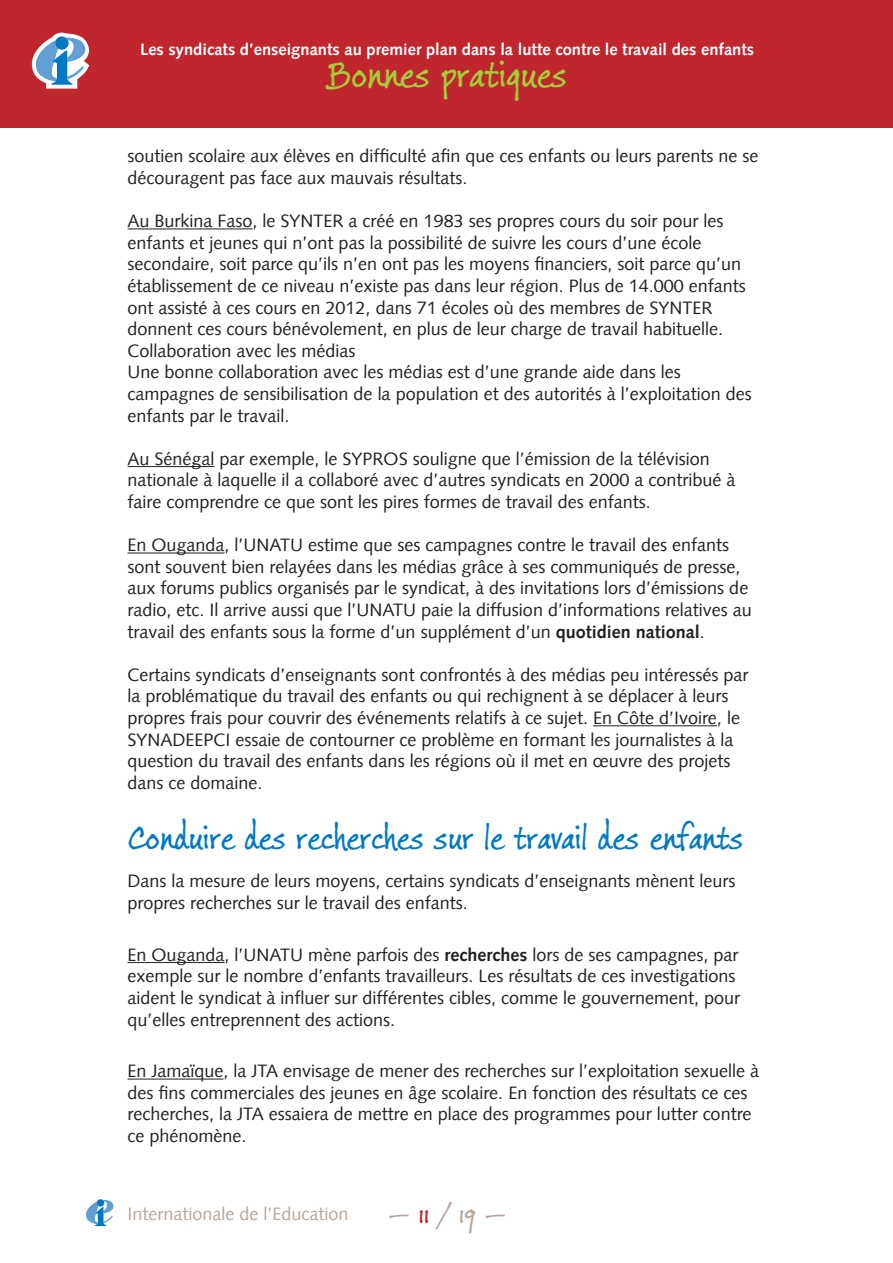
<style>
.page{position:relative;width:893px;height:1263px;background:#fff}
.page>*{position:absolute;margin:0;border:0;box-sizing:border-box;transform-origin:0 0}
.t1{font:40.5px "Jimmy Crack Corn Pro";color:#a3cd39}
.Header_2{font:36px "Jimmy Crack Corn Pro";color:#0079c2}
.t2{font:30px "Jimmy Crack Corn Pro";color:#b6a69c}
.Text{font:18px/21.6px "Syntax LT";color:#231f20}
.t3{font:18px "Syntax LT";color:#b6a69c}
.t4{font:700 16.5px "Syntax LT";color:#fff}
.s1{font-weight:700}
.s2{color:#c0262d}
</style>
<div class="page">
<div style="left:0;top:0;width:893px;height:128px;background:#c0262d"></div>
<svg style="left:31px;top:32px;width:59px;height:57px"></svg>
<svg style="left:86px;top:1199px;width:28px;height:27px"></svg>
<hr style="left:128px;top:228px;width:125px;height:1px;background:#231f20">
<hr style="left:128px;top:466px;width:87px;height:1px;background:#231f20">
<hr style="left:128px;top:552px;width:97px;height:1px;background:#231f20">
<hr style="left:593px;top:725px;width:124px;height:1px;background:#231f20">
<hr style="left:128px;top:962px;width:97px;height:1px;background:#231f20">
<hr style="left:128px;top:1078px;width:96px;height:1px;background:#231f20">
<p class="t4" style="left:140px;top:40px;width:616px">Les syndicats d’enseignants au premier plan dans la lutte contre le travail des enfants</p>
<h1 class="t1" style="left:327px;top:46px;width:241px">Bonnes pratiques</h1>
<p class="Text" style="left:128px;top:145px;width:632px">soutien scolaire aux élèves en difficulté afin que ces enfants ou leurs parents ne se découragent pas face aux mauvais résultats.</p>
<p class="Text" style="left:128px;top:210px;width:620px">Au Burkina Faso, le SYNTER a créé en 1983 ses propres cours du soir pour les enfants et jeunes qui n’ont pas la possibilité de suivre les cours d’une école secondaire, soit parce qu’ils n’en ont pas les moyens financiers, soit parce qu’un établissement de ce niveau n’existe pas dans leur région. Plus de 14.000 enfants ont assisté à ces cours en 2012, dans 71 écoles où des membres de SYNTER donnent ces cours bénévolement, en plus de leur charge de travail habituelle.</p>
<p class="Text" style="left:128px;top:340px;width:230px">Collaboration avec les médias</p>
<p class="Text" style="left:128px;top:361px;width:626px">Une bonne collaboration avec les médias est d’une grande aide dans les campagnes de sensibilisation de la population et des autorités à l’exploitation des enfants par le travail.</p>
<p class="Text" style="left:128px;top:448px;width:609px">Au Sénégal par exemple, le SYPROS souligne que l’émission de la télévision nationale à laquelle il a collaboré avec d’autres syndicats en 2000 a contribué à faire comprendre ce que sont les pires formes de travail des enfants.</p>
<p class="Text" style="left:128px;top:534px;width:626px">En Ouganda, l’UNATU estime que ses campagnes contre le travail des enfants sont souvent bien relayées dans les médias grâce à ses communiqués de presse, aux forums publics organisés par le syndicat, à des invitations lors d’émissions de radio, etc. Il arrive aussi que l’UNATU paie la diffusion d’informations relatives au travail des enfants sous la forme d’un supplément d’un <span class="s1">quotidien national</span>.</p>
<p class="Text" style="left:128px;top:664px;width:622px">Certains syndicats d’enseignants sont confrontés à des médias peu intéressés par la problématique du travail des enfants ou qui rechignent à se déplacer à leurs propres frais pour couvrir des événements relatifs à ce sujet. En Côte d’Ivoire, le SYNADEEPCI essaie de contourner ce problème en formant les journalistes à la question du travail des enfants dans les régions où il met en œuvre des projets dans ce domaine.</p>
<p class="Header_2" style="left:128px;top:813px;width:617px">Conduire des recherches sur le travail des enfants</p>
<p class="Text" style="left:128px;top:870px;width:609px">Dans la mesure de leurs moyens, certains syndicats d’enseignants mènent leurs propres recherches sur le travail des enfants.</p>
<p class="Text" style="left:128px;top:944px;width:614px">En Ouganda, l’UNATU mène parfois des <span class="s1">recherches</span> lors de ses campagnes, par exemple sur le nombre d’enfants travailleurs. Les résultats de ces investigations aident le syndicat à influer sur différentes cibles, comme le gouvernement, pour qu’elles entreprennent des actions.</p>
<p class="Text" style="left:128px;top:1060px;width:633px">En Jamaïque, la JTA envisage de mener des recherches sur l’exploitation sexuelle à des fins commerciales des jeunes en âge scolaire. En fonction des résultats ce ces recherches, la JTA essaiera de mettre en place des programmes pour lutter contre ce phénomène.</p>
<p class="t3" style="left:128px;top:1203px;width:223px">Internationale de l’Education</p>
<h3 class="t2" style="left:388px;top:1193px;width:119px">— <span class="s2">11</span> / 19 ―</h3>
</div>
